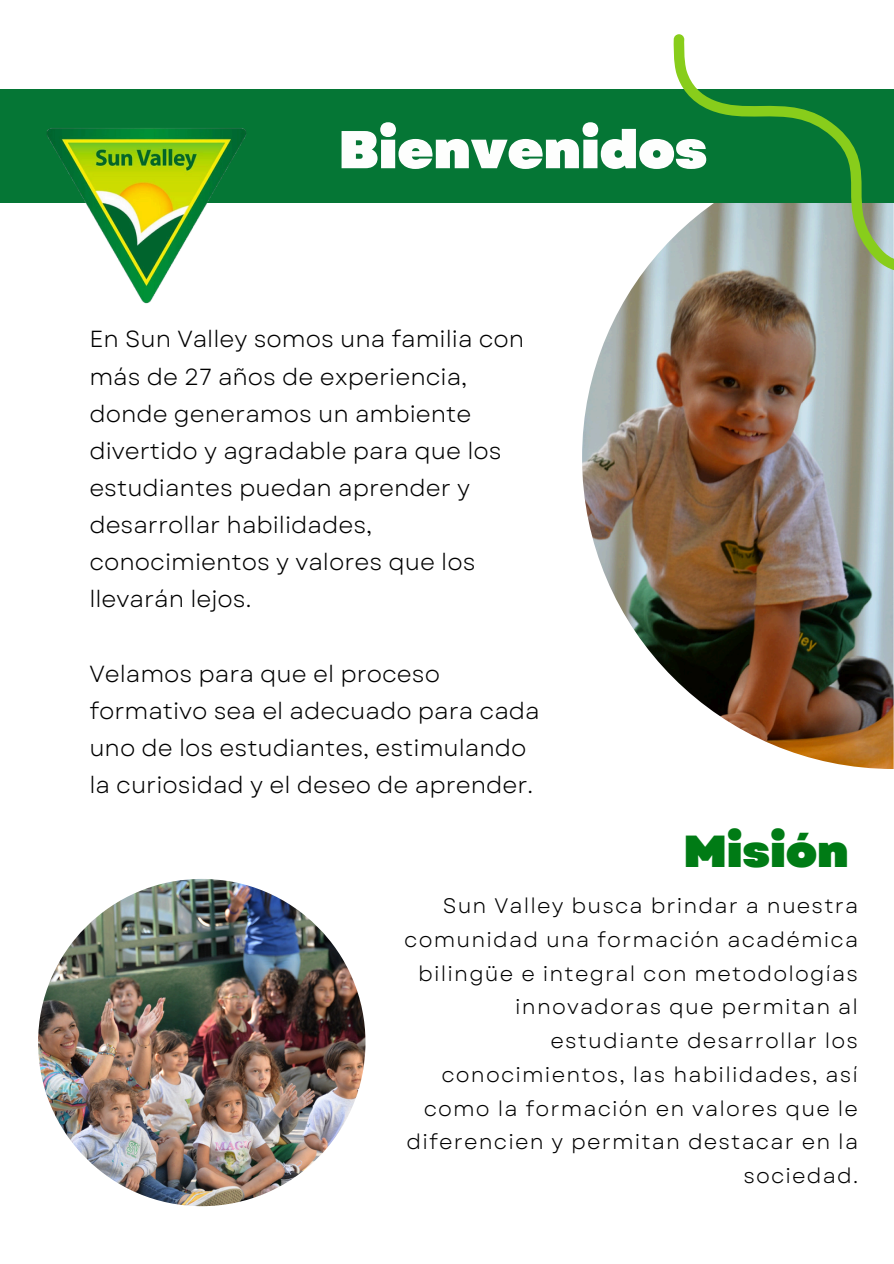
<style>
.page{position:relative;width:894px;height:1264px;background:#fff}
.page>*{position:absolute;margin:0;border:0;box-sizing:border-box;transform-origin:0 0}
.t1{font:900 53.1px "Garet";color:#fdfefd}
.t2{font:900 44.85px "Garet";color:#007b15}
.t3{font:23.25px/37.2px "Garet";color:#000}
.t4{font:21px/33.8px "Garet";letter-spacing:.055em;color:#000;text-align:right}
</style>
<div class="page">
<img style="left:582px;top:239px;width:311px;height:530px">
<div style="left:0;top:89px;width:893px;height:114px;background:#057635"></div>
<svg style="left:672px;top:34px;width:221px;height:238px"></svg>
<img style="left:47px;top:128px;width:199px;height:176px">
<img style="left:38px;top:878px;width:327px;height:328px;border-radius:50%">
<p class="t1" style="left:339px;top:111px;width:369px">Bienvenidos</p>
<p class="t3" style="left:89px;top:321px;width:436px">En Sun Valley somos una familia con más de 27 años de experiencia, donde generamos un ambiente divertido y agradable para que los estudiantes puedan aprender y desarrollar habilidades, conocimientos y valores que los llevarán lejos.</p>
<p class="t3" style="left:89px;top:655px;width:452px">Velamos para que el proceso formativo sea el adecuado para cada uno de los estudiantes, estimulando la curiosidad y el deseo de aprender.</p>
<h2 class="t2" style="left:683px;top:818px;width:166px">Misión</h2>
<p class="t4" style="left:404px;top:889px;width:455px">Sun Valley busca brindar a nuestra comunidad una formación académica bilingüe e integral con metodologías innovadoras que permitan al estudiante desarrollar los conocimientos, las habilidades, así como la formación en valores que le diferencien y permitan destacar en la sociedad.</p>
</div>
